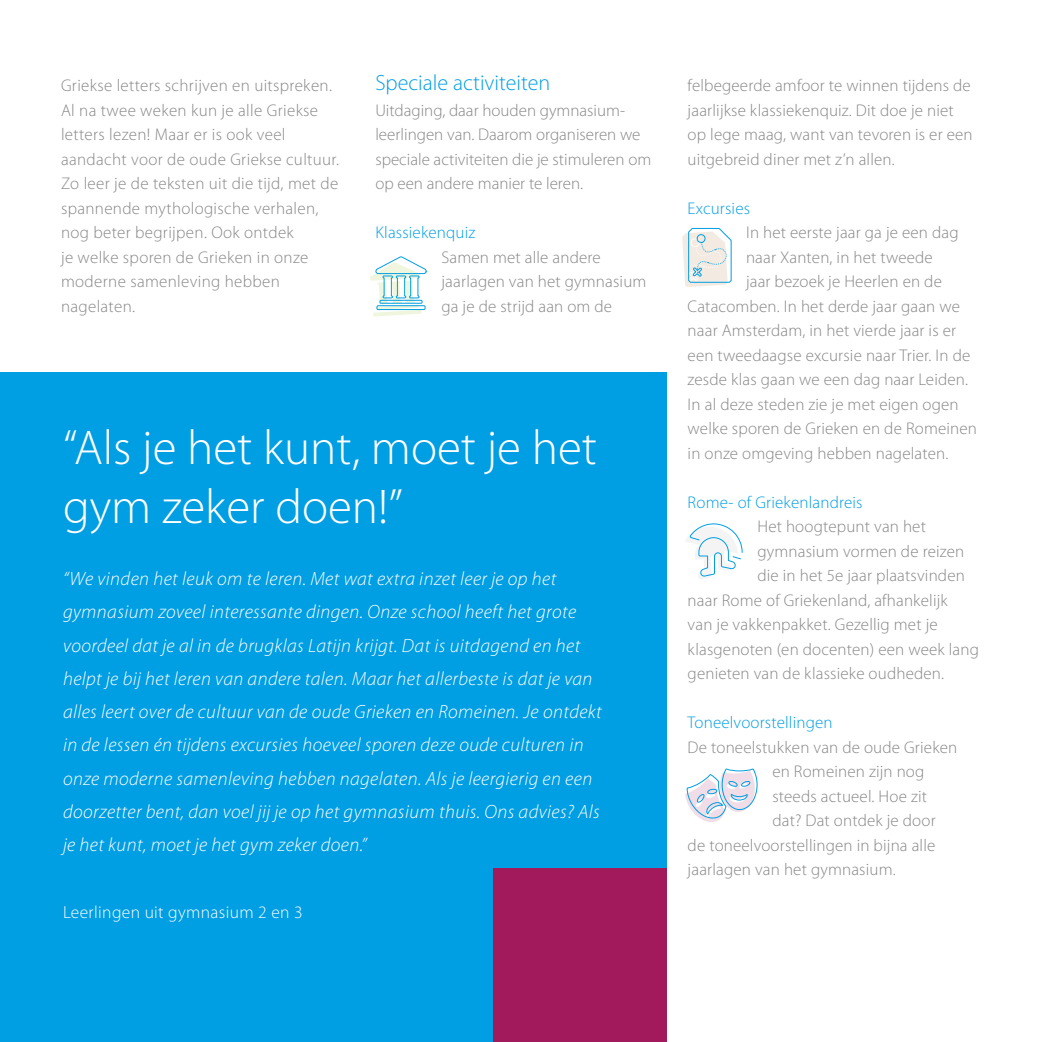
<style>
.page{position:relative;width:1042px;height:1042px;background:#fff}
.page>*{position:absolute;margin:0;border:0;box-sizing:border-box;transform-origin:0 0}
.t1{font:300 49px/58.8px "Myriad Pro";color:#fff}
.t2{font:300 22.05px "Myriad Pro";color:#009ee3}
.t3{font:italic 300 19.25px/33.2px "Myriad Pro";letter-spacing:.02em;color:#fff}
.t4{font:300 17.5px "Myriad Pro";letter-spacing:.02em;color:#fff}
.t5{font:300 16.97px/24.5px "Myriad Pro";letter-spacing:.01em;color:#878787}
.t6{font:300 16.97px "Myriad Pro";letter-spacing:.01em;color:#009ee3}
</style>
<div class="page">
<div style="left:0;top:373px;width:666px;height:669px;background:#009ee3"></div>
<div style="left:493px;top:868px;width:173px;height:174px;background:#a31a5c"></div>
<svg style="left:682px;top:228px;width:50px;height:59px"></svg>
<div style="left:696px;top:234px;width:10px;height:9px;border:1px solid #009ee3;border-radius:50%"></div>
<svg style="left:370px;top:256px;width:57px;height:60px"></svg>
<svg style="left:686px;top:523px;width:57px;height:56px"></svg>
<svg style="left:685px;top:768px;width:73px;height:54px"></svg>
<p class="t5" style="left:61px;top:74px;width:280px">Griekse letters schrijven en uitspreken.<br>Al na twee weken kun je alle Griekse letters lezen! Maar er is ook veel aandacht voor de oude Griekse cultuur.<br>Zo leer je de teksten uit die tijd, met de spannende mythologische verhalen, nog beter begrijpen. Ook ontdek<br>je welke sporen de Grieken in onze moderne samenleving hebben nagelaten.</p>
<p class="t2" style="left:375px;top:70px;width:177px">Speciale activiteiten</p>
<p class="t5" style="left:375px;top:98px;width:277px">Uitdaging, daar houden gymnasium&shy;leerlingen van. Daarom organiseren we speciale activiteiten die je stimuleren om op een andere manier te leren.</p>
<p class="t6" style="left:375px;top:223px;width:101px">Klassiekenquiz</p>
<p class="t5" style="left:441px;top:245px;width:206px">Samen met alle andere jaarlagen van het gymnasium ga je de strijd aan om de</p>
<h1 class="t1" style="left:63px;top:419px;width:535px">“Als je het kunt, moet je het gym zeker doen!”</h1>
<p class="t3" style="left:63px;top:562px;width:540px">“We vinden het leuk om te leren. Met wat extra inzet leer je op het gymnasium zoveel interessante dingen. Onze school heeft het grote voordeel dat je al in de brugklas Latijn krijgt. Dat is uitdagend en het helpt je bij het leren van andere talen. Maar het allerbeste is dat je van alles leert over de cultuur van de oude Grieken en Romeinen. Je ontdekt in de lessen én tijdens excursies hoeveel sporen deze oude culturen in onze moderne samenleving hebben nagelaten. Als je leergierig en een doorzetter bent, dan voel jij je op het gymnasium thuis. Ons advies? Als je het kunt, moet je het gym zeker doen.”</p>
<p class="t4" style="left:63px;top:902px;width:241px">Leerlingen uit gymnasium 2 en 3</p>
<p class="t5" style="left:687px;top:74px;width:286px">felbegeerde amfoor te winnen tijdens de jaarlijkse klassiekenquiz. Dit doe je niet op lege maag, want van tevoren is er een uitgebreid diner met z’n allen.</p>
<p class="t6" style="left:687px;top:199px;width:64px">Excursies</p>
<p class="t5" style="left:746px;top:221px;width:214px">In het eerste jaar ga je een dag</p>
<p class="t5" style="left:746px;top:245px;width:188px">naar Xanten, in het tweede</p>
<p class="t5" style="left:746px;top:270px;width:197px">jaar bezoek je Heerlen en de</p>
<p class="t5" style="left:687px;top:294px;width:274px">Catacomben. In het derde jaar gaan we</p>
<p class="t5" style="left:687px;top:319px;width:270px">naar Amsterdam, in het vierde jaar is er</p>
<p class="t5" style="left:687px;top:343px;width:284px">een tweedaagse excursie naar Trier. In de</p>
<p class="t5" style="left:687px;top:368px;width:282px">zesde klas gaan we een dag naar Leiden.</p>
<p class="t5" style="left:687px;top:392px;width:272px">In al deze steden zie je met eigen ogen</p>
<p class="t5" style="left:687px;top:417px;width:291px">welke sporen de Grieken en de Romeinen</p>
<p class="t5" style="left:687px;top:441px;width:262px">in onze omgeving hebben nagelaten.</p>
<p class="t6" style="left:687px;top:493px;width:176px">Rome- of Griekenlandreis</p>
<p class="t5" style="left:757px;top:515px;width:170px">Het hoogtepunt van het</p>
<p class="t5" style="left:757px;top:539px;width:208px">gymnasium vormen de reizen</p>
<p class="t5" style="left:757px;top:564px;width:209px">die in het 5e jaar plaatsvinden</p>
<p class="t5" style="left:687px;top:588px;width:262px">naar Rome of Griekenland, afhankelijk</p>
<p class="t5" style="left:687px;top:613px;width:252px">van je vakkenpakket. Gezellig met je</p>
<p class="t5" style="left:687px;top:637px;width:293px">klasgenoten (en docenten) een week lang</p>
<p class="t5" style="left:687px;top:662px;width:258px">genieten van de klassieke oudheden.</p>
<p class="t6" style="left:687px;top:713px;width:146px">Toneelvoorstellingen</p>
<p class="t5" style="left:687px;top:735px;width:271px">De toneelstukken van de oude Grieken</p>
<p class="t5" style="left:772px;top:760px;width:153px">en Romeinen zijn nog</p>
<p class="t5" style="left:772px;top:784px;width:156px">steeds actueel. Hoe zit</p>
<p class="t5" style="left:772px;top:809px;width:165px">dat? Dat ontdek je door</p>
<p class="t5" style="left:687px;top:833px;width:249px">de toneelvoorstellingen in bijna alle</p>
<p class="t5" style="left:687px;top:858px;width:210px">jaarlagen van het gymnasium.</p>
</div>
